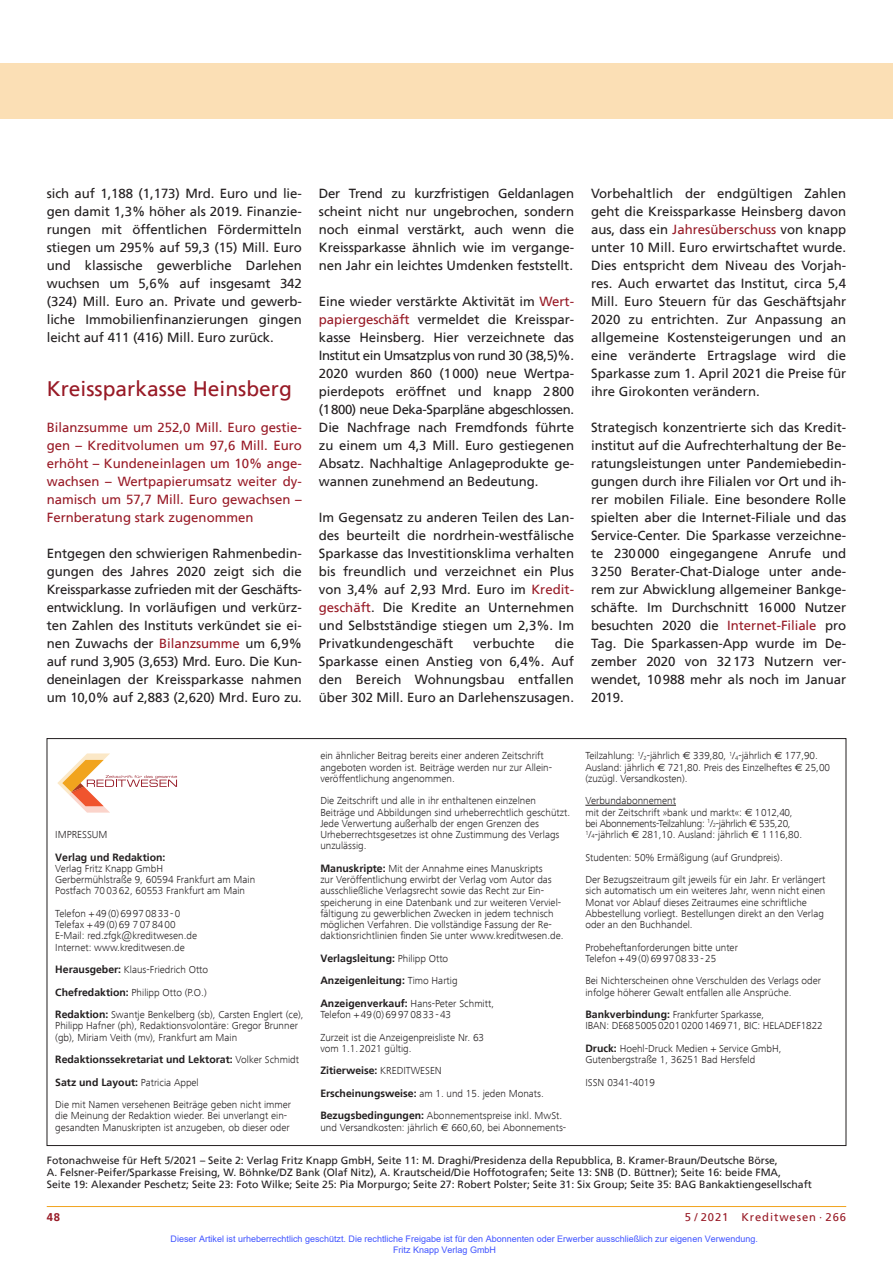
<style>
.page{position:relative;width:893px;height:1263px;background:#fff}
.page>*{position:absolute;margin:0;border:0;box-sizing:border-box;transform-origin:0 0}
.t1{font:21px "Frutiger";color:#981a26}
.t2{font:13.2px/18px "Frutiger";letter-spacing:-.005em;color:#231f20;text-align:justify}
.t3{font:13.2px/18px "Frutiger";color:#981a26;text-align:justify}
.t4{font:11.25px "Frutiger";letter-spacing:.08em;color:#981a26}
.t5{font:700 11.25px "Frutiger";color:#981a26}
.t6{font:300 10.5px/11.2px "Frutiger Next Com";color:#231f20}
.t7{font:10.5px/12px "Frutiger";color:#231f20}
.t8{font:700 10.5px/22.5px "Frutiger";color:#231f20}
.t9{font:9px/10.8px "Arial";color:#4054ff}
.s1{color:#981a26}
.s2{font-family:"Frutiger";font-weight:700}
.s3{font-family:"Frutiger Next Com";font-weight:300}
.s4{font-family:"Euro Sans";font-weight:400}
.s5{font-size:6.15px}
</style>
<div class="page">
<hr style="left:47px;top:1206px;width:799px;height:1px;background:#f1a31e">
<div style="left:0;top:64px;width:893px;height:55px;background:#fbdfb5"></div>
<svg style="left:57px;top:753px;width:120px;height:60px"></svg>
<hr style="left:585px;top:805px;width:91px;height:1px;background:#231f20">
<p class="t2" style="left:47px;top:185px;width:257px">sich auf 1,188 (1,173) Mrd. Euro und lie&shy;gen damit 1,3% höher als 2019. Finanzie&shy;rungen mit öffentlichen Fördermitteln stiegen um 295% auf 59,3 (15) Mill. Euro und klassische gewerbliche Darlehen wuchsen um 5,6% auf insgesamt 342 (324) Mill. Euro an. Private und gewerb&shy;liche Immobilienfinanzierungen gingen leicht auf 411 (416) Mill. Euro zurück.</p>
<h1 class="t1" style="left:47px;top:379px;width:247px">Kreissparkasse Heinsberg</h1>
<p class="t3" style="left:47px;top:419px;width:257px">Bilanzsumme um 252,0 Mill. Euro gestie&shy;gen – Kreditvolumen um 97,6 Mill. Euro erhöht – Kundeneinlagen um 10% ange&shy;wachsen – Wertpapierumsatz weiter dy&shy;namisch um 57,7 Mill. Euro gewachsen – Fernberatung stark zugenommen</p>
<p class="t2" style="left:47px;top:545px;width:257px">Entgegen den schwierigen Rahmenbedin&shy;gungen des Jahres 2020 zeigt sich die Kreissparkasse zufrieden mit der Geschäfts&shy;entwicklung. In vorläufigen und verkürz&shy;ten Zahlen des Instituts verkündet sie ei&shy;nen Zuwachs der <span class="s1">Bilanzsumme</span> um 6,9% auf rund 3,905 (3,653) Mrd. Euro. Die Kun&shy;deneinlagen der Kreissparkasse nahmen um 10,0% auf 2,883 (2,620) Mrd. Euro zu.</p>
<p class="t2" style="left:319px;top:185px;width:257px">Der Trend zu kurzfristigen Geldanlagen scheint nicht nur ungebrochen, sondern noch einmal verstärkt, auch wenn die Kreissparkasse ähnlich wie im vergange&shy;nen Jahr ein leichtes Umdenken feststellt.</p>
<p class="t2" style="left:319px;top:293px;width:257px">Eine wieder verstärkte Aktivität im <span class="s1">Wert&shy;papiergeschäft</span> vermeldet die Kreisspar&shy;kasse Heinsberg. Hier verzeichnete das Institut ein Umsatzplus von rund 30 (38,5)%.<br>2020 wurden 860 (1000) neue Wertpa&shy;pierdepots eröffnet und knapp 2800 (1800) neue Deka-Sparpläne abgeschlossen.<br>Die Nachfrage nach Fremdfonds führte zu einem um 4,3 Mill. Euro gestiegenen Absatz. Nachhaltige Anlageprodukte ge&shy;wannen zunehmend an Bedeutung.</p>
<p class="t2" style="left:319px;top:509px;width:257px">Im Gegensatz zu anderen Teilen des Lan&shy;des beurteilt die nordrhein-westfälische Sparkasse das Investitionsklima verhalten bis freundlich und verzeichnet ein Plus von 3,4% auf 2,93 Mrd. Euro im <span class="s1">Kredit&shy;geschäft</span>. Die Kredite an Unternehmen und Selbstständige stiegen um 2,3%. Im Privatkundengeschäft</p>
<p class="t2" style="left:319px;top:635px;width:257px;text-indent:236px">die Sparkasse einen Anstieg von 6,4%. Auf den Bereich Wohnungsbau entfallen über 302 Mill. Euro an Darlehenszusagen.</p>
<p class="t2" style="left:473px;top:635px;width:63px">verbuchte</p>
<p class="t2" style="left:591px;top:185px;width:257px">Vorbehaltlich der endgültigen Zahlen geht die Kreissparkasse Heinsberg davon aus, dass ein <span class="s1">Jahresüberschuss</span> von knapp unter 10 Mill. Euro erwirtschaftet wurde.<br>Dies entspricht dem Niveau des Vorjah&shy;res. Auch erwartet das Institut, circa 5,4<br>Mill. Euro Steuern für das Geschäftsjahr 2020 zu entrichten. Zur Anpassung an allgemeine Kostensteigerungen und an eine veränderte Ertragslage wird die Sparkasse zum 1. April 2021 die Preise für ihre Girokonten verändern.</p>
<p class="t2" style="left:591px;top:419px;width:257px">Strategisch konzentrierte sich das Kredit&shy;institut auf die Aufrechterhaltung der Be&shy;ratungsleistungen unter Pandemiebedin&shy;gungen durch ihre Filialen vor Ort und ih&shy;rer mobilen Filiale. Eine besondere Rolle spielten aber die Internet-Filiale und das Service-Center. Die Sparkasse verzeichne&shy;te 230000 eingegangene Anrufe und 3250 Berater-Chat-Dialoge unter ande&shy;rem zur Abwicklung allgemeiner Bankge&shy;schäfte. Im Durchschnitt 16000 Nutzer besuchten 2020 die <span class="s1">Internet-Filiale</span> pro Tag. Die Sparkassen-App wurde im De&shy;zember 2020 von 32173 Nutzern ver&shy;wendet, 10988 mehr als noch im Januar 2019.</p>
<p class="t6" style="left:55px;top:829px;width:54px">IMPRESSUM</p>
<p class="t8" style="left:55px;top:846px;width:112px">Verlag und Redaktion:</p>
<p class="t6" style="left:55px;top:863px;width:201px">Verlag Fritz Knapp GmbH<br>Gerbermühlstraße 9, 60594 Frankfurt am Main<br>Postfach 700362, 60553 Frankfurt am Main</p>
<p class="t6" style="left:55px;top:908px;width:143px">Telefon +49(0)69970833-0<br>Telefax +49(0)69 7078400<br>E-Mail: red.zfgk@kreditwesen.de<br>Internet: www.kreditwesen.de</p>
<p class="t6" style="left:55px;top:958px;width:250px;line-height:22.5px"><span class="s2">Herausgeber:</span> Klaus-Friedrich Otto<br><span class="s2">Chefredaktion:</span> Philipp Otto (P.O.)<br><span class="s2">Redaktion:</span> Swantje Benkelberg (sb), Carsten Englert (ce),</p>
<p class="t6" style="left:55px;top:1020px;width:244px">Philipp Hafner (ph), Redaktionsvolontäre: Gregor Brunner (gb), Miriam Veith (mv), Frankfurt am Main</p>
<p class="t8" style="left:55px;top:1049px;width:245px">Redaktionssekretariat und Lektorat: <span class="s3">Volker Schmidt<br></span>Satz und Layout: <span class="s3">Patricia Appel</span></p>
<p class="t6" style="left:55px;top:1099px;width:237px">Die mit Namen versehenen Beiträge geben nicht immer die Meinung der Redaktion wieder. Bei unverlangt ein&shy;gesandten Manuskripten ist anzugeben, ob dieser oder</p>
<p class="t6" style="left:320px;top:750px;width:233px">ein ähnlicher Beitrag bereits einer anderen Zeitschrift angeboten worden ist. Beiträge werden nur zur Allein&shy;veröffentlichung angenommen.</p>
<p class="t6" style="left:320px;top:795px;width:251px">Die Zeitschrift und alle in ihr enthaltenen einzelnen Beiträge und Abbildungen sind urheberrechtlich geschützt.<br>Jede Verwertung außerhalb der engen Grenzen des Urheberrechtsgesetzes ist ohne Zustimmung des Verlags unzulässig.</p>
<p class="t6" style="left:320px;top:863px;width:245px"><span class="s2">Manuskripte:</span> Mit der Annahme eines Manuskripts<br>zur Veröffentlichung erwirbt der Verlag vom Autor das ausschließliche Verlagsrecht sowie das Recht zur Ein&shy;speicherung in eine Datenbank und zur weiteren Verviel&shy;fältigung zu gewerblichen Zwecken in jedem technisch möglichen Verfahren. Die vollständige Fassung der Re&shy;dak-tionsricht-linien finden Sie unter www.kreditwesen.de.</p>
<p class="t8" style="left:320px;top:948px;width:139px">Verlagsleitung: <span class="s3">Philipp Otto<br></span>Anzeigenleitung: <span class="s3">Timo Hartig</span></p>
<p class="t6" style="left:320px;top:998px;width:175px"><span class="s2">Anzeigenverkauf:</span> Hans-Peter Schmitt,<br>Telefon +49(0)69970833-43</p>
<p class="t6" style="left:320px;top:1031px;width:165px">Zurzeit ist die Anzeigenpreisliste Nr. 63 vom 1.1.2021 gültig.</p>
<p class="t8" style="left:320px;top:1060px;width:123px">Zitierweise: <span class="s3">KREDITWESEN</span></p>
<p class="t6" style="left:320px;top:1082px;width:243px;line-height:22.5px"><span class="s2">Erscheinungsweise:</span> am 1. und 15. jeden Monats.<br><span class="s2">Bezugsbedingungen:</span> Abonnementspreise inkl. MwSt.</p>
<p class="t6" style="left:320px;top:1121px;width:247px">und Versandkosten: jährlich <span class="s4">R</span> 660,60, bei Abonnements-</p>
<p class="t6" style="left:585px;top:750px;width:246px">Teilzahlung: <sup>1</sup>/<span class="s5">2</span>-jährlich <span class="s4">R</span> 339,80, <sup>1</sup>/<span class="s5">4</span>-jährlich <span class="s4">R</span> 177,90.<br>Ausland: jährlich <span class="s4">R</span> 721,80. Preis des Einzelheftes <span class="s4">R</span> 25,00 (zuzügl. Versandkosten).</p>
<p class="t6" style="left:585px;top:795px;width:218px">Verbundabonnement<br>mit der Zeitschrift »bank und markt«: <span class="s4">R</span> 1012,40, bei Abonnements-Teilzahlung: <sup>1</sup>/<span class="s5">2</span>-jährlich <span class="s4">R</span> 535,20, <sup>1</sup>/<span class="s5">4</span>-jährlich <span class="s4">R</span> 281,10. Ausland: jährlich <span class="s4">R</span> 1116,80.</p>
<p class="t6" style="left:585px;top:846px;width:241px;line-height:22.5px">Studenten: 50% Ermäßigung (auf Grundpreis).<br>Der Bezugszeitraum gilt jeweils für ein Jahr. Er verlängert</p>
<p class="t6" style="left:585px;top:885px;width:241px">sich automatisch um ein weiteres Jahr, wenn nicht einen Monat vor Ablauf dieses Zeitraumes eine schriftliche Abbestellung vorliegt. Bestellungen direkt an den Verlag oder an den Buchhandel.</p>
<p class="t6" style="left:585px;top:941px;width:154px">Probeheftanforderungen bitte unter<br>Telefon +49(0)69970833-25</p>
<p class="t6" style="left:585px;top:975px;width:237px">Bei Nichterscheinen ohne Verschulden des Verlags oder infolge höherer Gewalt entfallen alle Ansprüche.</p>
<p class="t6" style="left:585px;top:1009px;width:239px"><span class="s2">Bankverbindung:</span> Frankfurter Sparkasse,<br>IBAN: DE68500502010200146971, BIC: HELADEF1822</p>
<p class="t6" style="left:585px;top:1043px;width:198px"><span class="s2">Druck:</span> Hoehl-Druck Medien + Service GmbH,<br>Gutenbergstraße 1, 36251 Bad Hersfeld</p>
<p class="t6" style="left:585px;top:1076px;width:71px">ISSN 0341-4019</p>
<p class="t7" style="left:47px;top:1155px;width:767px">Fotonachweise für Heft 5/2021 – Seite 2: Verlag Fritz Knapp GmbH, Seite 11: M. Draghi/Presidenza della Repubblica, B. Kramer-Braun/Deutsche Börse,<br>A. Felsner-Peifer/Sparkasse Freising, W. Böhnke/DZ Bank (Olaf Nitz), A. Krautscheid/Die Hoffotografen; Seite 13: SNB (D. Büttner); Seite 16: beide FMA,<br>Seite 19: Alexander Peschetz; Seite 23: Foto Wilke; Seite 25: Pia Morpurgo; Seite 27: Robert Polster; Seite 31: Six Group; Seite 35: BAG Bankaktiengesellschaft</p>
<p class="t5" style="left:47px;top:1211px;width:15px">48</p>
<p class="t4" style="left:685px;top:1211px;width:163px">5 / 2021 Kreditwesen · 266</p>
<p class="t9" style="left:393px;top:1233px;width:366px;text-indent:-223px">Dieser Artikel ist urheberrechtlich geschützt. Die rechtliche Freigabe ist für den Abonnenten oder Erwerber ausschließlich zur eigenen Verwendung.<br>Fritz Knapp Verlag GmbH</p>
</div>
